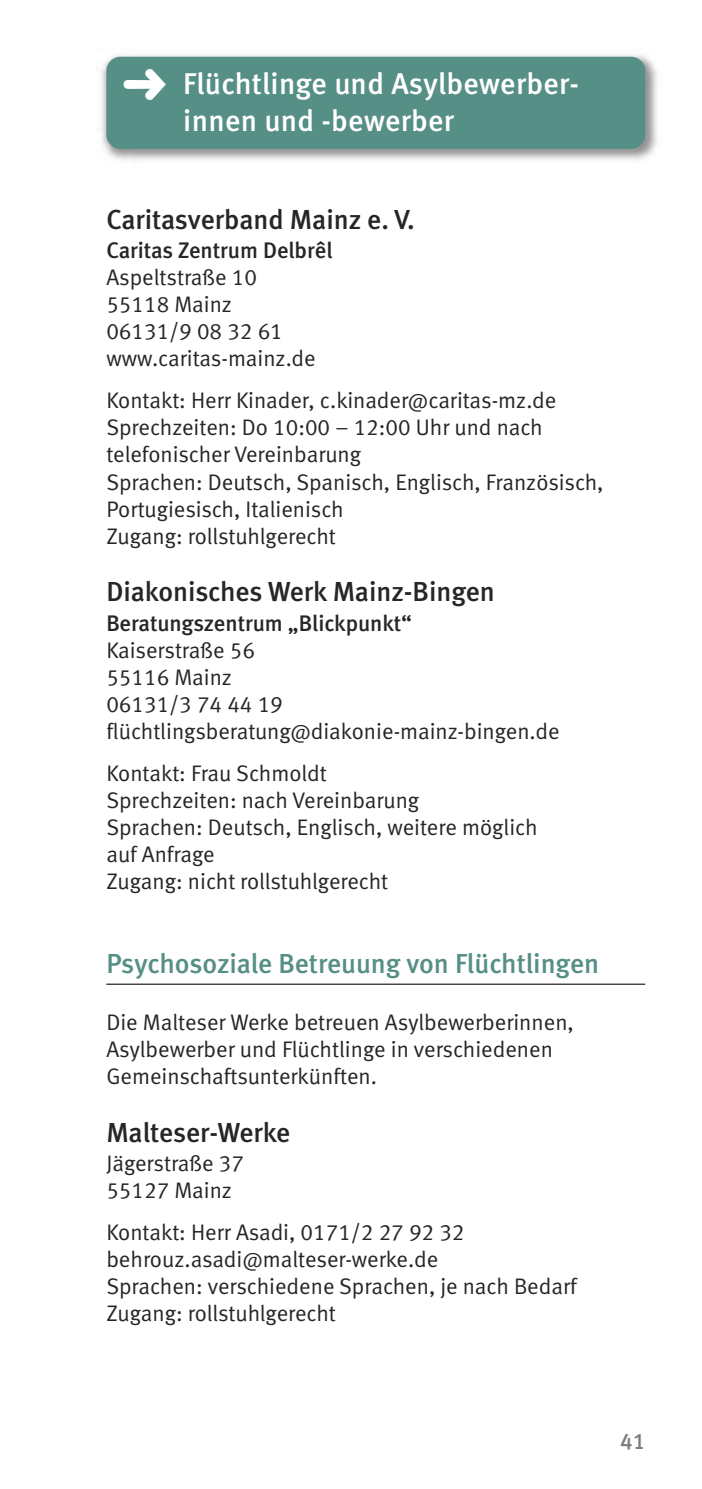
<style>
.page{position:relative;width:702px;height:1489px;background:#fff}
.page>*{position:absolute;margin:0;border:0;box-sizing:border-box;transform-origin:0 0}
.t1{font:500 30px/36px "Meta";letter-spacing:.01em;color:#fff}
.t2{font:27.5px "Meta Medium LF";color:#272627}
.t3{font:27.5px "Meta Medium LF";color:#558f86}
.t4{font:22.5px/27px "Meta Normal LF";color:#272627}
.t5{font:22.5px "Meta Medium LF";color:#272627}
.t6{font:22.5px "Meta Medium LF";color:#7d7d7d}
</style>
<div class="page">
<hr style="left:106px;top:983px;width:539px;height:1px;background:#272627">
<img style="left:101px;top:55px;width:556px;height:106px">
<div style="left:106px;top:57px;width:539px;height:92px;background:#558f86;border-radius:14px"></div>
<h1 class="t1" style="left:183px;top:69px;width:397px;text-indent:-60px">➜ Flüchtlinge und Asylbewerber&shy;innen und -bewerber</h1>
<p class="t2" style="left:106px;top:210px;width:310px">Caritasverband Mainz e. V.</p>
<p class="t5" style="left:106px;top:243px;width:227px">Caritas Zentrum Delbrêl</p>
<p class="t4" style="left:106px;top:266px;width:211px">Aspeltstraße 10<br>55118 Mainz<br>06131/9 08 32 61 www.caritas-mainz.de</p>
<p class="t4" style="left:106px;top:389px;width:498px">Kontakt: Herr Kinader, c.kinader@caritas-mz.de Sprechzeiten: Do 10:00 – 12:00 Uhr und nach telefonischer Vereinbarung<br>Sprachen: Deutsch, Spanisch, Englisch, Französisch, Portugiesisch, Italienisch<br>Zugang: rollstuhlgerecht</p>
<p class="t2" style="left:106px;top:582px;width:390px">Diakonisches Werk Mainz-Bingen</p>
<p class="t5" style="left:106px;top:615px;width:307px">Beratungszentrum „Blickpunkt“</p>
<p class="t4" style="left:106px;top:638px;width:455px">Kaiserstraße 56<br>55116 Mainz<br>06131/3 74 44 19 flüchtlingsberatung@diakonie-mainz-bingen.de</p>
<p class="t4" style="left:106px;top:761px;width:432px">Kontakt: Frau Schmoldt<br>Sprechzeiten: nach Vereinbarung<br>Sprachen: Deutsch, Englisch, weitere möglich auf Anfrage<br>Zugang: nicht rollstuhlgerecht</p>
<p class="t3" style="left:106px;top:954px;width:494px">Psychosoziale Betreuung von Flüchtlingen</p>
<p class="t4" style="left:106px;top:1010px;width:469px">Die Malteser Werke betreuen Asylbewerberinnen,<br>Asylbewerber und Flüchtlinge in verschiedenen<br>Gemeinschaftsunterkünften.</p>
<p class="t2" style="left:106px;top:1122px;width:185px">Malteser-Werke</p>
<p class="t4" style="left:106px;top:1151px;width:139px">Jägerstraße 37<br>55127 Mainz</p>
<p class="t4" style="left:106px;top:1220px;width:472px">Kontakt: Herr Asadi, 0171/2 27 92 32 behrouz.asadi@malteser-werke.de<br>Sprachen: verschiedene Sprachen, je nach Bedarf Zugang: rollstuhlgerecht</p>
<p class="t6" style="left:620px;top:1433px;width:27px">41</p>
</div>
